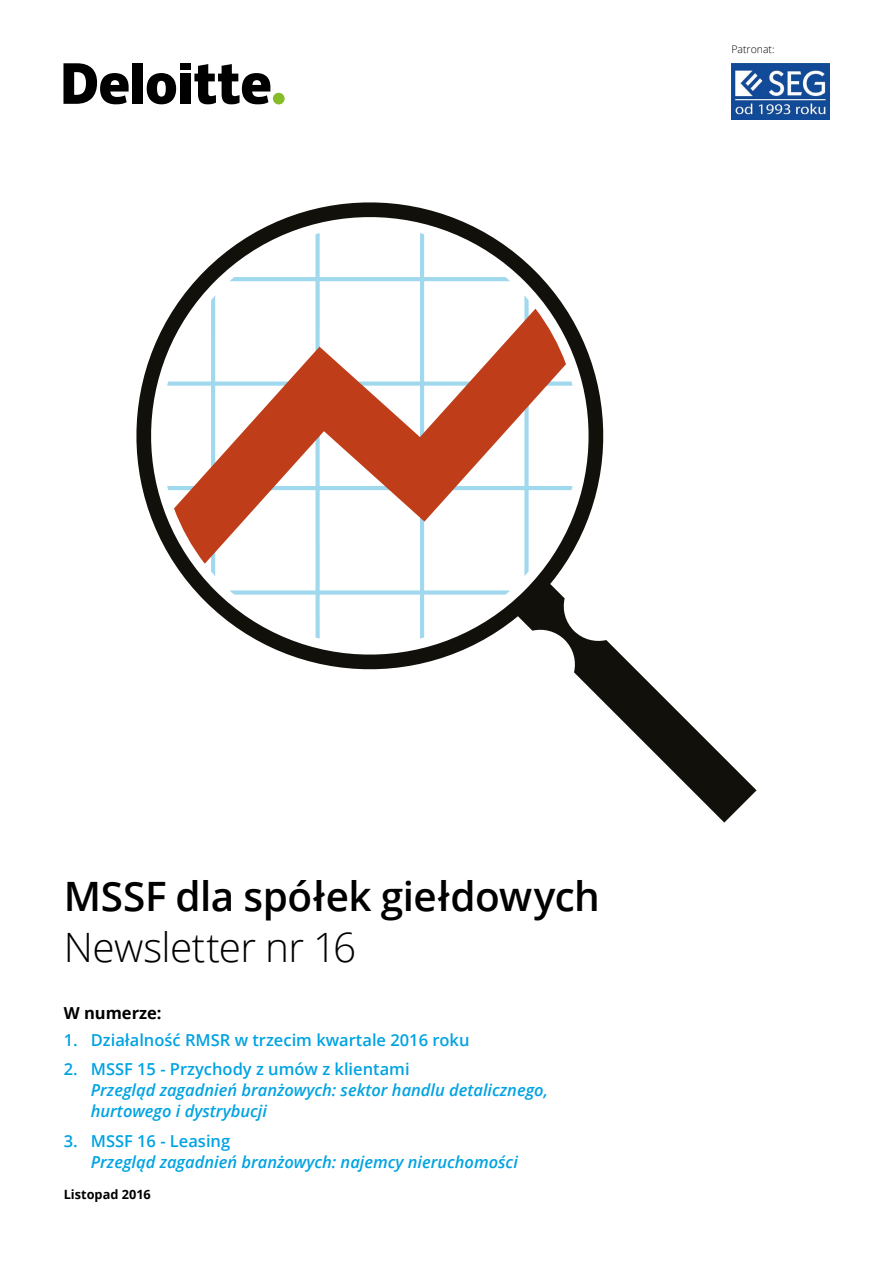
<style>
.page{position:relative;width:893px;height:1263px;background:#fff}
.page>*{position:absolute;margin:0;border:0;box-sizing:border-box;transform-origin:0 0}
.t1{font:600 40.5px "Open Sans";letter-spacing:-.01em;color:#000}
.t2{font:300 40.5px "Open Sans";letter-spacing:-.015em;color:#000}
.t3{font:italic 600 16.5px/21px "Open Sans";color:#00a3e2}
.t4{font:600 16.5px "Open Sans";color:#00a3e2}
.t5{font:700 16.5px "Open Sans";color:#000}
.t6{font:700 12.75px "Open Sans";color:#000}
.t7{font:300 10.5px "Open Sans";color:#000}
</style>
<div class="page">
<svg style="left:593px;top:660px;width:163px;height:162px"></svg>
<svg style="left:136px;top:202px;width:490px;height:490px"></svg>
<img style="left:731px;top:64px;width:98px;height:56px">
<div style="left:273px;top:93px;width:12px;height:11px;background:#86bc25;border-radius:50%"></div>
<div style="left:133px;top:63px;width:10px;height:41px;background:#000"></div>
<svg style="left:147px;top:73px;width:29px;height:31px"></svg>
<div style="left:180px;top:74px;width:10px;height:30px;background:#000"></div>
<div style="left:180px;top:63px;width:10px;height:7px;background:#000"></div>
<svg style="left:194px;top:64px;width:76px;height:40px"></svg>
<svg style="left:63px;top:63px;width:66px;height:41px"></svg>
<p class="t7" style="left:731px;top:42px;width:45px">Patronat:</p>
<h1 class="t1" style="left:64px;top:868px;width:537px">MSSF dla spółek giełdowych</h1>
<h1 class="t2" style="left:64px;top:919px;width:294px">Newsletter nr 16</h1>
<p class="t5" style="left:64px;top:1001px;width:99px">W numerze:</p>
<p class="t4" style="left:64px;top:1028px;width:407px">1. Działalność RMSR w trzecim kwartale 2016 roku</p>
<p class="t4" style="left:64px;top:1058px;width:347px">2. MSSF 15 - Przychody z umów z klientami</p>
<p class="t3" style="left:91px;top:1079px;width:459px">Przegląd zagadnień branżowych: sektor handlu detalicznego, hurtowego i dystrybucji</p>
<p class="t4" style="left:64px;top:1129px;width:168px">3. MSSF 16 - Leasing</p>
<p class="t3" style="left:91px;top:1151px;width:429px">Przegląd zagadnień branżowych: najemcy nieruchomości</p>
<p class="t6" style="left:64px;top:1185px;width:89px">Listopad 2016</p>
</div>
